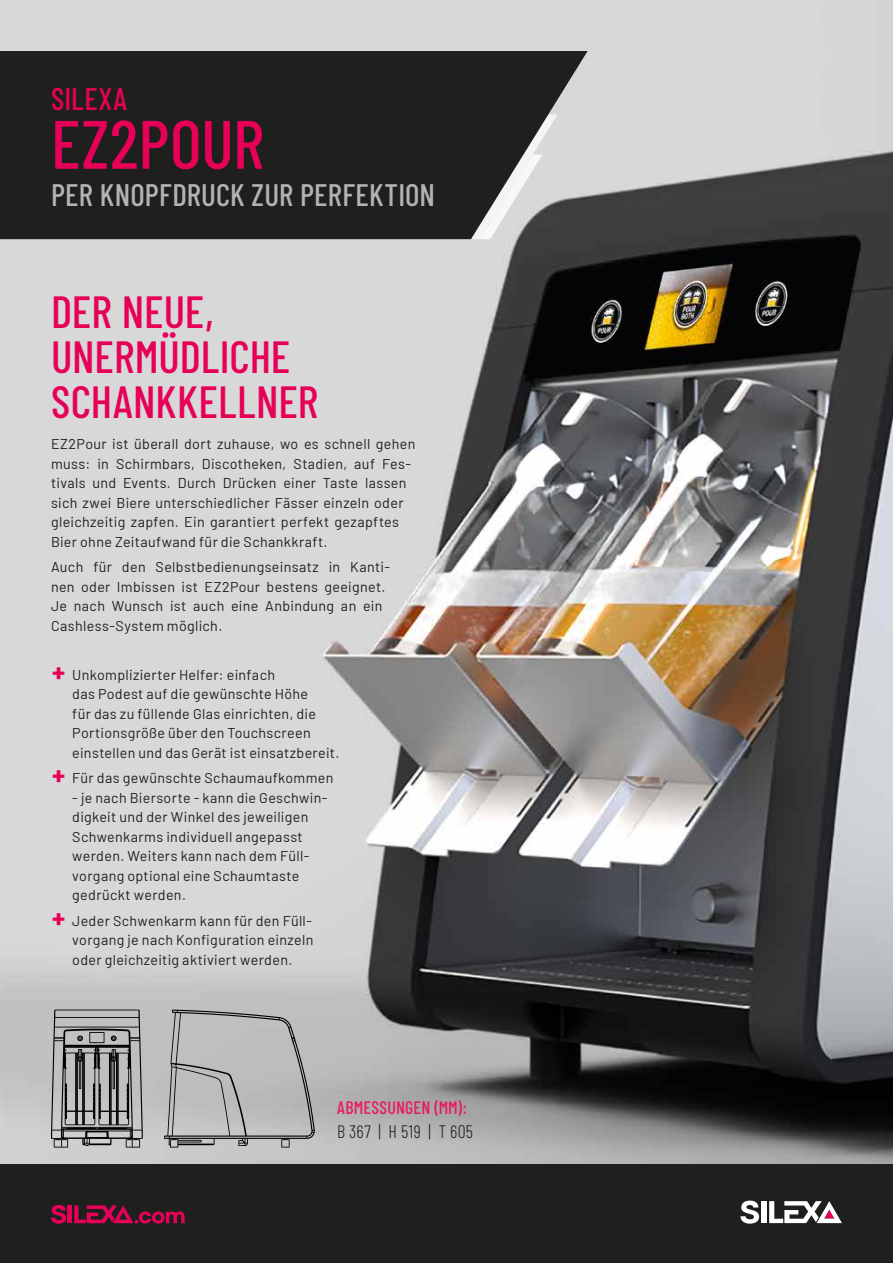
<style>
.page{position:relative;width:893px;height:1263px;background:#fff}
.page>*{position:absolute;margin:0;border:0;box-sizing:border-box;transform-origin:0 0}
.t1{font:500 68.25px "Barlow Condensed";letter-spacing:.005em;color:#e70057}
.t2{font:500 45px/45px "Barlow Condensed";color:#e70057}
.t3{font:600 36px "Raleway";color:#e70057}
.t4{font:500 31.05px "Barlow Condensed";letter-spacing:.005em;color:#b1b4b4}
.t5{font:500 31.05px "Barlow Condensed";letter-spacing:.02em;color:#e70057}
.t6{font:500 18px "Barlow Condensed";letter-spacing:.01em;color:#e81c5c}
.t7{font:300 18px "Barlow Condensed";letter-spacing:.02em;color:#1f201e}
.t8{font:14.25px/19.5px "Barlow";letter-spacing:.025em;color:#1f201e}
</style>
<div class="page">
<img style="left:0;top:0;width:893px;height:1164px">
<svg style="left:0;top:51px;width:588px;height:188px;background:#2e2f2d"></svg>
<div style="left:0;top:1164px;width:893px;height:99px;background:#1f201e"></div>
<svg style="left:51px;top:1009px;width:92px;height:138px;background:#8e8e8e"></svg>
<svg style="left:164px;top:1009px;width:151px;height:138px;background:#b0b0b0"></svg>
<svg style="left:51px;top:1205px;width:15px;height:19px"></svg>
<hr style="left:68px;top:1205px;width:4px;height:18px;background:#e70057">
<svg style="left:74px;top:1205px;width:111px;height:18px"></svg>
<div style="left:761px;top:1201px;width:5px;height:22px;background:#fff"></div>
<svg style="left:740px;top:1200px;width:19px;height:24px"></svg>
<svg style="left:769px;top:1201px;width:73px;height:22px"></svg>
<h3 class="t5" style="left:51px;top:76px;width:77px">SILEXA</h3>
<h1 class="t1" style="left:51px;top:96px;width:215px">EZ2POUR</h1>
<h3 class="t4" style="left:51px;top:173px;width:386px">PER KNOPFDRUCK ZUR PERFEKTION</h3>
<h2 class="t2" style="left:51px;top:286px;width:269px">DER NEUE,<br>UNERMÜDLICHE<br>SCHANKKELLNER</h2>
<p class="t8" style="left:51px;top:433px;width:366px">EZ2Pour ist überall dort zuhause, wo es schnell gehen muss: in Schirmbars, Discotheken, Stadien, auf Fes&shy;tivals und Events. Durch Drücken einer Taste lassen sich zwei Biere unterschiedlicher Fässer einzeln oder gleichzeitig zapfen. Ein garantiert perfekt gezapftes Bier ohne Zeitaufwand für die Schankkraft.</p>
<p class="t8" style="left:51px;top:556px;width:340px">Auch für den Selbstbedienungseinsatz in Kanti&shy;nen oder Imbissen ist EZ2Pour bestens geeignet.<br>Je nach Wunsch ist auch eine Anbindung an ein Cashless-System möglich.</p>
<h3 class="t3" style="left:51px;top:652px;width:17px">+</h3>
<p class="t8" style="left:72px;top:664px;width:269px">Unkomplizierter Helfer: einfach<br>das Podest auf die gewünschte Höhe<br>für das zu füllende Glas einrichten, die Portionsgröße über den Touchscreen einstellen und das Gerät ist einsatzbereit.</p>
<h3 class="t3" style="left:51px;top:756px;width:17px">+</h3>
<p class="t8" style="left:72px;top:767px;width:263px">Für das gewünschte Schaumaufkommen</p>
<p class="t8" style="left:72px;top:787px;width:257px">- je nach Biersorte - kann die Geschwin&shy;digkeit und der Winkel des jeweiligen Schwenkarms individuell angepasst werden. Weiters kann nach dem Füll&shy;vorgang optional eine Schaumtaste gedrückt werden.</p>
<h3 class="t3" style="left:51px;top:898px;width:17px">+</h3>
<p class="t8" style="left:72px;top:910px;width:243px;text-align:justify">Jeder Schwenkarm kann für den Füll&shy;vorgang je nach Konfiguration einzeln oder gleichzeitig aktiviert werden.</p>
<p class="t6" style="left:337px;top:1095px;width:131px">ABMESSUNGEN (MM):</p>
<p class="t7" style="left:337px;top:1119px;width:137px">B 367 | H 519 | T 605</p>
</div>
